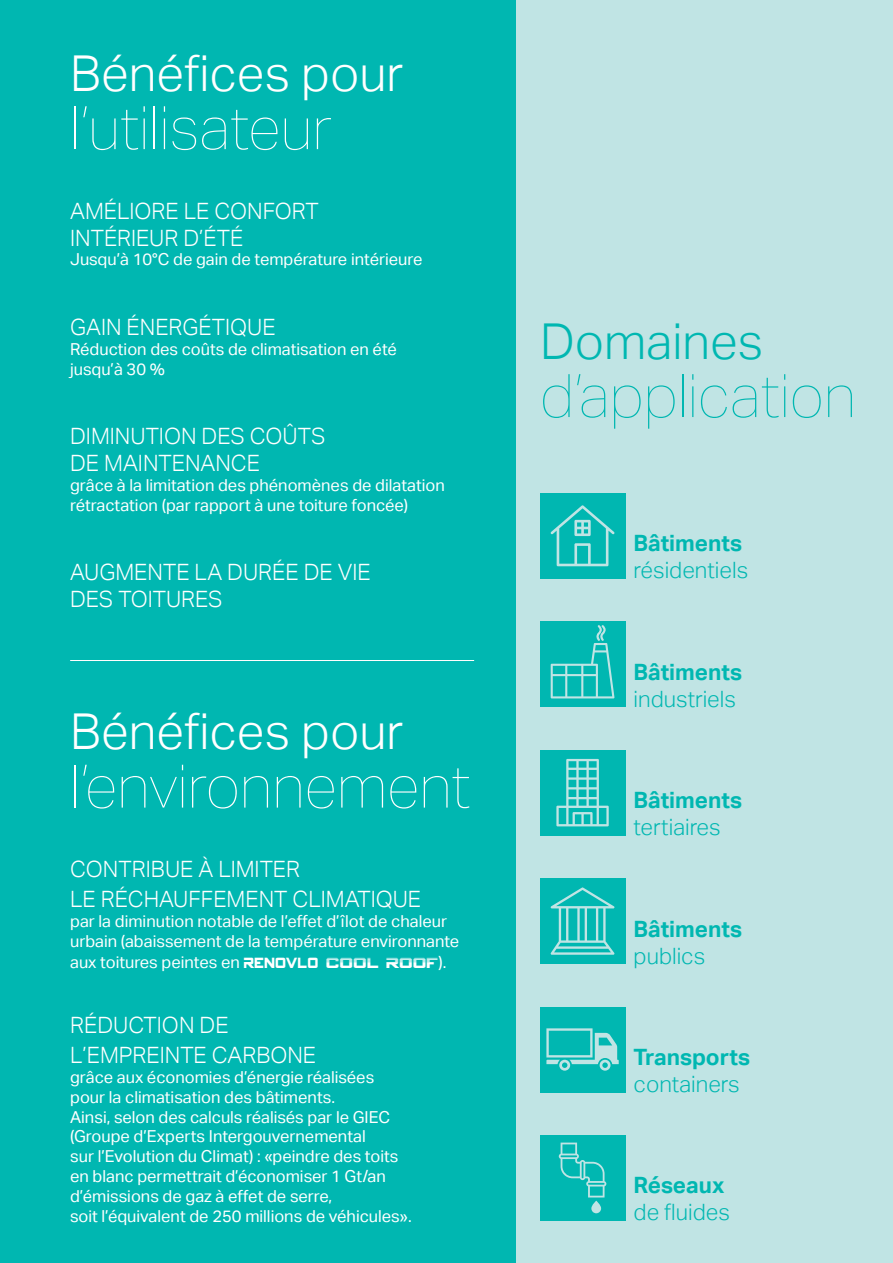
<style>
.page{position:relative;width:893px;height:1263px;background:#00b7b1}
.page>*{position:absolute;margin:0;border:0;box-sizing:border-box;transform-origin:0 0}
.t1{font:100 60px "Aktiv Grotesk";color:#fff}
.t2{font:100 60px "Aktiv Grotesk";color:#00b7b1}
.t3{font:300 49.5px "Aktiv Grotesk";color:#fff}
.t4{font:300 49.5px "Aktiv Grotesk";color:#00b7b1}
.t5{font:300 22.5px/27px "Aktiv Grotesk";color:#fff}
.t6{font:300 22.5px "Aktiv Grotesk";color:#00b7b1}
.t7{font:700 22.5px "Aktiv Grotesk";color:#00b7b1}
.t8{font:16.5px/19.8px "Aktiv Grotesk";color:#fff}
.s1{font-family:"Spy Agency Condensed"}
.s2{font-family:"Spy Agency Halftone"}
</style>
<div class="page">
<div style="left:517px;top:0;width:376px;height:1263px;background:#c0e4e4"></div>
<div style="left:540px;top:493px;width:85px;height:85px;background:#00b7b1"></div>
<svg style="left:550px;top:505px;width:65px;height:61px"></svg>
<div style="left:540px;top:622px;width:85px;height:85px;background:#00b7b1"></div>
<div style="left:540px;top:750px;width:85px;height:85px;background:#00b7b1"></div>
<svg style="left:556px;top:759px;width:53px;height:67px"></svg>
<div style="left:540px;top:878px;width:85px;height:85px;background:#00b7b1"></div>
<svg style="left:551px;top:887px;width:63px;height:68px"></svg>
<div style="left:540px;top:1007px;width:85px;height:85px;background:#00b7b1"></div>
<svg style="left:546px;top:1028px;width:73px;height:43px"></svg>
<div style="left:540px;top:1135px;width:85px;height:85px;background:#00b7b1"></div>
<svg style="left:559px;top:1142px;width:47px;height:55px"></svg>
<svg style="left:591px;top:1201px;width:10px;height:12px"></svg>
<hr style="left:70px;top:660px;width:404px;height:1px;background:#fff">
<svg style="left:551px;top:625px;width:63px;height:73px"></svg>
<h2 class="t3" style="left:70px;top:45px;width:334px">Bénéfices pour</h2>
<h1 class="t1" style="left:70px;top:95px;width:264px">l’utilisateur</h1>
<h3 class="t5" style="left:70px;top:197px;width:250px">AMÉLIORE LE CONFORT<br>INTÉRIEUR D’ÉTÉ</h3>
<p class="t8" style="left:70px;top:250px;width:354px">Jusqu’à 10°C de gain de température intérieure</p>
<h3 class="t5" style="left:70px;top:314px;width:207px">GAIN ÉNERGÉTIQUE</h3>
<p class="t8" style="left:70px;top:339px;width:328px">Réduction des coûts de climatisation en été jusqu’à 30 %</p>
<h3 class="t5" style="left:70px;top:423px;width:257px">DIMINUTION DES COÛTS<br>DE MAINTENANCE</h3>
<p class="t8" style="left:70px;top:475px;width:376px">grâce à la limitation des phénomènes de dilatation rétractation (par rapport à une toiture foncée)</p>
<h3 class="t5" style="left:70px;top:559px;width:302px">AUGMENTE LA DURÉE DE VIE<br>DES TOITURES</h3>
<h2 class="t3" style="left:70px;top:703px;width:334px">Bénéfices pour</h2>
<h1 class="t1" style="left:70px;top:753px;width:402px">l’environnement</h1>
<h3 class="t5" style="left:70px;top:854px;width:353px;line-height:30px">CONTRIBUE À LIMITER<br>LE RÉCHAUFFEMENT CLIMATIQUE</h3>
<p class="t8" style="left:70px;top:911px;width:391px;line-height:20.4px">par la diminution notable de l’effet d’îlot de chaleur urbain (abaissement de la température environnante aux toitures peintes en <span class="s1">RENOVLO</span> <span class="s2">COOL ROOF</span>).</p>
<h3 class="t5" style="left:70px;top:1010px;width:247px;line-height:30px">RÉDUCTION DE<br>L’EMPREINTE CARBONE</h3>
<p class="t8" style="left:70px;top:1067px;width:343px">grâce aux économies d’énergie réalisées pour la climatisation des bâtiments.<br>Ainsi, selon des calculs réalisés par le GIEC (Groupe d’Experts Intergouvernemental<br>sur l’Evolution du Climat) : «peindre des toits en blanc permettrait d’économiser 1 Gt/an d’émissions de gaz à effet de serre,<br>soit l’équivalent de 250 millions de véhicules».</p>
<h2 class="t4" style="left:540px;top:312px;width:225px">Domaines</h2>
<h1 class="t2" style="left:540px;top:363px;width:318px">d’application</h1>
<h3 class="t7" style="left:634px;top:530px;width:110px">Bâtiments</h3>
<h3 class="t6" style="left:634px;top:557px;width:116px">résidentiels</h3>
<h3 class="t7" style="left:634px;top:659px;width:110px">Bâtiments</h3>
<h3 class="t6" style="left:634px;top:686px;width:104px">industriels</h3>
<h3 class="t7" style="left:634px;top:787px;width:110px">Bâtiments</h3>
<h3 class="t6" style="left:634px;top:814px;width:89px">tertiaires</h3>
<h3 class="t7" style="left:634px;top:916px;width:110px">Bâtiments</h3>
<h3 class="t6" style="left:634px;top:943px;width:73px">publics</h3>
<h3 class="t7" style="left:634px;top:1044px;width:118px">Transports</h3>
<h3 class="t6" style="left:634px;top:1071px;width:108px">containers</h3>
<h3 class="t7" style="left:634px;top:1172px;width:92px">Réseaux</h3>
<h3 class="t6" style="left:634px;top:1199px;width:98px">de fluides</h3>
</div>
